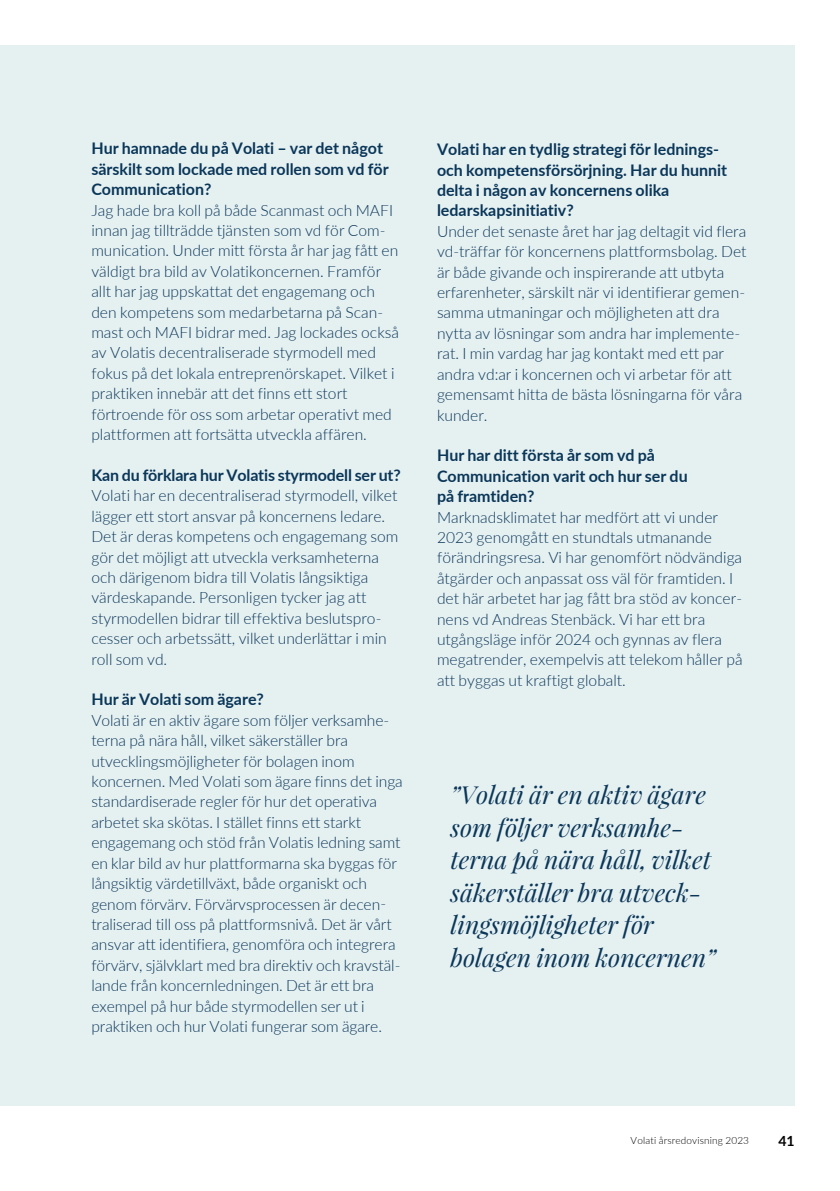
<style>
.page{position:relative;width:840px;height:1191px;background:#fff}
.page>*{position:absolute;margin:0;border:0;box-sizing:border-box;transform-origin:0 0}
.t1{font:italic 24.8px/32.4px "Playfair Display";color:#0a3658}
.t2{font:700 16px/20.4px "Lato";color:#0a3658}
.t3{font:300 15.6px/20.4px "Lato";color:#0a3658}
.t4{font:700 14px "Lato";color:#000}
.t5{font:300 10px "Lato";letter-spacing:.015em;color:#000}
</style>
<div class="page">
<div style="left:0;top:45px;width:794px;height:1061px;background:#e5f0f1"></div>
<p class="t2" style="left:91px;top:138px;width:299px">Hur hamnade du på Volati – var det något särskilt som lockade med rollen som vd för<br>Communication?</p>
<p class="t3" style="left:91px;top:199px;width:309px">Jag hade bra koll på både Scanmast och MAFI innan jag tillträdde tjänsten som vd för Com&shy;munication. Under mitt första år har jag fått en väldigt bra bild av Volatikoncernen. Framför allt har jag uppskattat det engagemang och den kompetens som medarbetarna på Scan&shy;mast och MAFI bidrar med. Jag lockades också av Volatis decentraliserade styrmodell med fokus på det lokala entreprenörskapet. Vilket i praktiken innebär att det finns ett stort förtroende för oss som arbetar operativt med plattformen att fortsätta utveckla affären.</p>
<p class="t2" style="left:91px;top:464px;width:311px">Kan du förklara hur Volatis styrmodell ser ut?</p>
<p class="t3" style="left:91px;top:485px;width:308px">Volati har en decentraliserad styrmodell, vilket lägger ett stort ansvar på koncernens ledare.<br>Det är deras kompetens och engagemang som gör det möjligt att utveckla verksamheterna och därigenom bidra till Volatis långsiktiga värdeskapande. Personligen tycker jag att styrmodellen bidrar till effektiva beslutspro&shy;cesser och arbetssätt, vilket underlättar i min roll som vd.</p>
<p class="t2" style="left:91px;top:688px;width:174px">Hur är Volati som ägare?</p>
<p class="t3" style="left:91px;top:709px;width:313px">Volati är en aktiv ägare som följer verksamhe&shy;terna på nära håll, vilket säkerställer bra utvecklingsmöjligheter för bolagen inom koncernen. Med Volati som ägare finns det inga standardiserade regler för hur det operativa arbetet ska skötas. I stället finns ett starkt engagemang och stöd från Volatis ledning samt en klar bild av hur plattformarna ska byggas för långsiktig värdetillväxt, både organiskt och genom förvärv. Förvärvsprocessen är decen&shy;traliserad till oss på plattformsnivå. Det är vårt ansvar att identifiera, genomföra och integrera förvärv, självklart med bra direktiv och kravstäl&shy;lande från koncernledningen. Det är ett bra exempel på hur både styrmodellen ser ut i praktiken och hur Volati fungerar som ägare.</p>
<p class="t2" style="left:437px;top:138px;width:291px">Volati har en tydlig strategi för lednings&shy;och kompetensförsörjning. Har du hunnit delta i någon av koncernens olika ledarskapsinitiativ?</p>
<p class="t3" style="left:437px;top:220px;width:311px">Under det senaste året har jag deltagit vid flera vd-träffar för koncernens plattformsbolag. Det är både givande och inspirerande att utbyta erfarenheter, särskilt när vi identifierar gemen&shy;samma utmaningar och möjligheten att dra nytta av lösningar som andra har implemente&shy;rat. I min vardag har jag kontakt med ett par andra vd:ar i koncernen och vi arbetar för att gemensamt hitta de bästa lösningarna för våra kunder.</p>
<p class="t2" style="left:437px;top:444px;width:252px">Hur har ditt första år som vd på<br>Communication varit och hur ser du på framtiden?</p>
<p class="t3" style="left:437px;top:506px;width:307px">Marknadsklimatet har medfört att vi under 2023 genomgått en stundtals utmanande förändringsresa. Vi har genomfört nödvändiga åtgärder och anpassat oss väl för framtiden. I det här arbetet har jag fått bra stöd av koncer&shy;nens vd Andreas Stenbäck. Vi har ett bra utgångsläge inför 2024 och gynnas av flera megatrender, exempelvis att telekom håller på att byggas ut kraftigt globalt.</p>
<h1 class="t1" style="left:450px;top:778px;width:267px">”Volati är en aktiv ägare som följer verksamhe&shy;terna på nära håll, vilket säkerställer bra utveck&shy;lingsmöjligheter för bolagen inom koncernen”</h1>
<p class="t5" style="left:630px;top:1133px;width:120px">Volati årsredovisning 2023</p>
<p class="t4" style="left:777px;top:1130px;width:18px">41</p>
</div>
